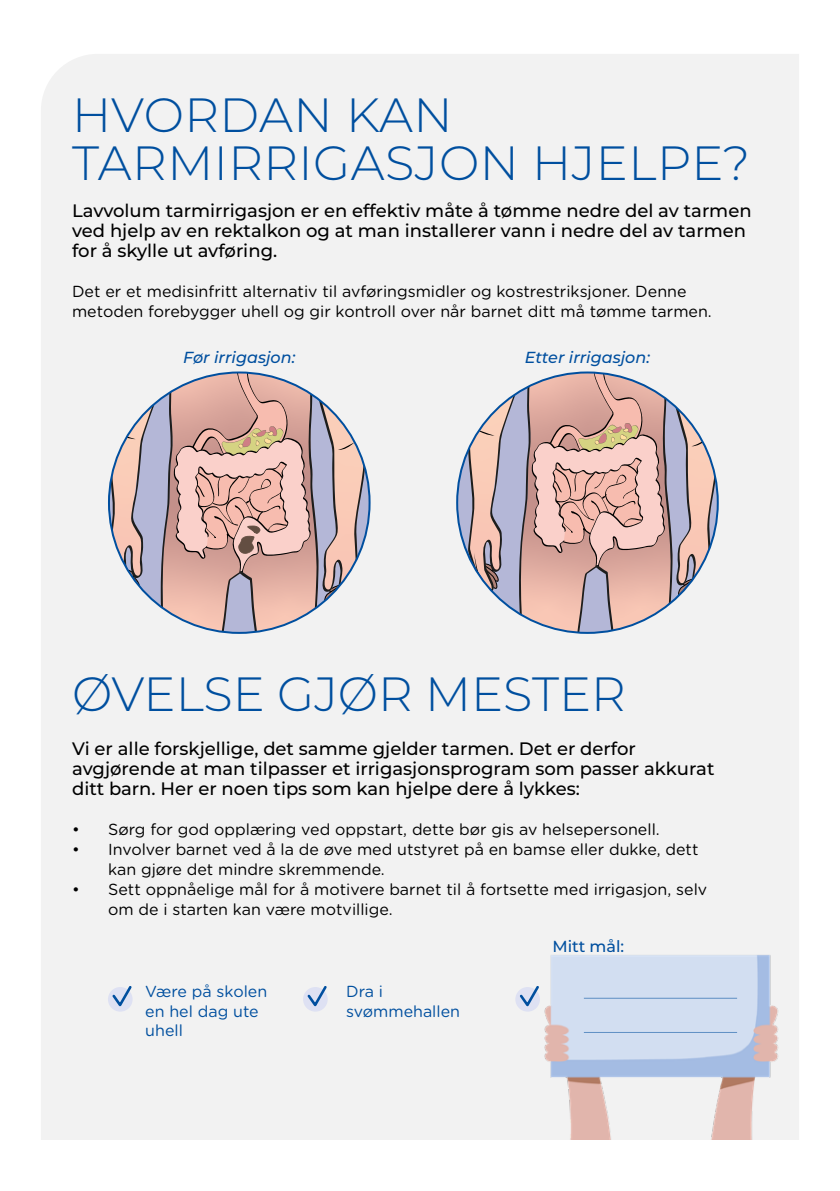
<style>
.page{position:relative;width:840px;height:1191px;background:#fff}
.page>*{position:absolute;margin:0;border:0;box-sizing:border-box;transform-origin:0 0}
.Body{font:300 48px/48px "Montserrat";letter-spacing:.01em;color:#004f9f}
.t1{font:500 18px/20px "Montserrat";color:#000}
.t2{font:16px/20px "Gotham Rounded";color:#000}
.t3{font:16px/19.2px "Gotham Rounded";color:#004f9f}
.t4{font:italic 500 16px "Montserrat";color:#004f9f}
.t5{font:500 16px "Montserrat";color:#004f9f}
</style>
<div class="page">
<div style="left:41px;top:54px;width:757px;height:1086px;background:#f2f2f2"></div>
<svg style="left:109px;top:372px;width:257px;height:261px"></svg>
<svg style="left:173px;top:372px;width:138px;height:261px;background:#d6aea6"></svg>
<svg style="left:338px;top:442px;width:16px;height:8px"></svg>
<svg style="left:322px;top:574px;width:29px;height:36px"></svg>
<svg style="left:116px;top:433px;width:19px;height:6px"></svg>
<svg style="left:114px;top:558px;width:27px;height:38px"></svg>
<svg style="left:467px;top:372px;width:250px;height:261px"></svg>
<svg style="left:531px;top:372px;width:134px;height:261px;background:#d8b0a8"></svg>
<svg style="left:691px;top:439px;width:16px;height:7px"></svg>
<svg style="left:676px;top:568px;width:28px;height:35px"></svg>
<svg style="left:475px;top:429px;width:19px;height:6px"></svg>
<svg style="left:473px;top:553px;width:26px;height:37px"></svg>
<div style="left:108px;top:987px;width:24px;height:24px;background:#dee1f3;border-radius:50%"></div>
<svg style="left:110px;top:983px;width:24px;height:26px"></svg>
<div style="left:303px;top:987px;width:24px;height:24px;background:#dee1f3;border-radius:50%"></div>
<svg style="left:305px;top:983px;width:24px;height:26px"></svg>
<div style="left:515px;top:987px;width:24px;height:24px;background:#dee1f3;border-radius:50%"></div>
<svg style="left:517px;top:983px;width:10px;height:26px"></svg>
<img style="left:527px;top:934px;width:252px;height:206px">
<hr style="left:583px;top:997px;width:153px;height:1px;background:#004f9f">
<hr style="left:583px;top:1032px;width:153px;height:1px;background:#004f9f">
<p class="Body" style="left:72px;top:89px;width:679px">HVORDAN KAN<br>TARMIRRIGASJON HJELPE?</p>
<p class="t1" style="left:72px;top:200px;width:680px">Lavvolum tarmirrigasjon er en effektiv måte å tømme nedre del av tarmen ved hjelp av en rektalkon og at man installerer vann i nedre del av tarmen for å skylle ut avføring.</p>
<p class="t2" style="left:72px;top:280px;width:641px">Det er et medisinfritt alternativ til avføringsmidler og kostrestriksjoner. Denne metoden forebygger uhell og gir kontroll over når barnet ditt må tømme tarmen.</p>
<p class="t4" style="left:183px;top:346px;width:113px">Før irrigasjon:</p>
<p class="t4" style="left:524px;top:346px;width:126px">Etter irrigasjon:</p>
<p class="Body" style="left:72px;top:669px;width:555px">ØVELSE GJØR MESTER</p>
<p class="t1" style="left:72px;top:738px;width:643px">Vi er alle forskjellige, det samme gjelder tarmen. Det er derfor avgjørende at man tilpasser et irrigasjonsprogram som passer akkurat ditt barn. Her er noen tips som kan hjelpe dere å lykkes:</p>
<p class="t2" style="left:72px;top:818px;width:588px">• Sørg for god opplæring ved oppstart, dette bør gis av helsepersonell.</p>
<p class="t2" style="left:108px;top:838px;width:591px;text-indent:-36px">• Involver barnet ved å la de øve med utstyret på en bamse eller dukke, dett kan gjøre det mindre skremmende.</p>
<p class="t2" style="left:108px;top:878px;width:600px;text-indent:-36px">• Sett oppnåelige mål for å motivere barnet til å fortsette med irrigasjon, selv om de i starten kan være motvillige.</p>
<p class="t3" style="left:145px;top:981px;width:123px">Være på skolen en hel dag ute uhell</p>
<p class="t3" style="left:346px;top:981px;width:115px">Dra i svømmehallen</p>
<p class="t5" style="left:552px;top:935px;width:73px">Mitt mål:</p>
</div>
